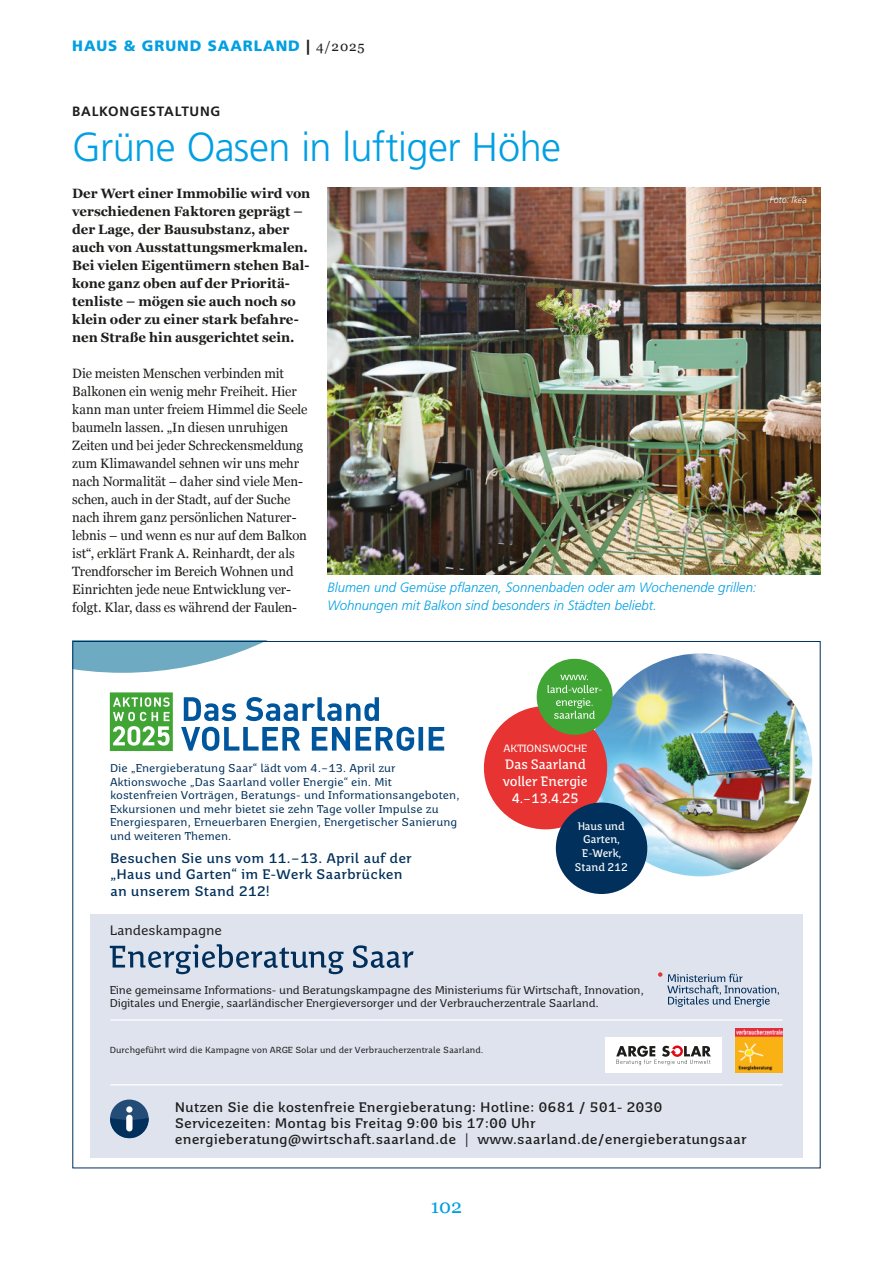
<style>
.page{position:relative;width:893px;height:1263px;background:#fff}
.page>*{position:absolute;margin:0;border:0;box-sizing:border-box;transform-origin:0 0}
.t1{font:300 40.5px "Frutiger LT Std";letter-spacing:-.015em;color:#009fe3}
.t2{font:19.5px "Georgia";color:#009fe3}
.t3{font:900 15px "Frutiger LT Std";letter-spacing:.06em;color:#009fe3}
.t4{font:700 13.8px/16.5px "Saar 1450 Text";color:#1d1d1b}
.t5{font:700 13.8px/16.6px "Saar 1450 Text";color:#00305b}
.t6{font:13.65px/17px "Saar 1450 Headline";color:#fff;text-align:center}
.t7{font:13.5px/18px "Georgia";letter-spacing:-.01em;color:#1d1d1b}
.t8{font:700 13.5px/18px "Georgia";letter-spacing:-.005em;color:#1d1d1b}
.t9{font:italic 300 13.5px/18px "Frutiger LT Std";color:#009fe3}
.t10{font:700 13.5px "Frutiger LT Std";letter-spacing:.055em;color:#1d1d1b}
.t11{font:13.5px "Saar 1450 Text";letter-spacing:-.01em;color:#1d1d1b}
.t12{font:11.25px/13.6px "Saar 1450 Text";color:#00305b}
.t13{font:11.25px/13.6px "Saar 1450 Text";letter-spacing:-.02em;color:#1d1d1b}
.t14{font:11.1px/13.8px "Saar 1450 Headline";color:#fff;text-align:center}
.t15{font:10.5px "Saar 1450 Text";letter-spacing:-.015em;color:#fff}
.t16{font:italic 300 9px "Frutiger LT Std";letter-spacing:.02em;color:#fff}
.t17{font:8.85px "Saar 1450 Text";color:#1d1d1b}
.s1{color:#1d1d1b}
.s2{font-family:"Georgia";font-weight:400;font-size:13.5px;color:#1d1d1b}
</style>
<div class="page">
<svg style="left:74px;top:643px;width:188px;height:30px"></svg>
<img style="left:589px;top:653px;width:223px;height:223px;border-radius:50%">
<div style="left:484px;top:706px;width:123px;height:123px;background:#e73331;border-radius:50%"></div>
<div style="left:537px;top:659px;width:76px;height:76px;background:#40a535;border-radius:50%"></div>
<svg style="left:548px;top:675px;width:54px;height:44px"></svg>
<svg style="left:181px;top:727px;width:263px;height:24px"></svg>
<svg style="left:184px;top:697px;width:195px;height:24px"></svg>
<div style="left:110px;top:693px;width:62px;height:57px;background:#40a535"></div>
<div style="left:110px;top:693px;width:63px;height:58px;border:1px solid #40a535"></div>
<svg style="left:113px;top:697px;width:57px;height:49px"></svg>
<div style="left:90px;top:915px;width:713px;height:243px;background:#dfe3ee"></div>
<hr style="left:110px;top:1019px;width:673px;height:1px;background:#fff">
<hr style="left:110px;top:1084px;width:673px;height:1px;background:#fff">
<svg style="left:658px;top:972px;width:121px;height:35px"></svg>
<svg style="left:110px;top:944px;width:304px;height:30px"></svg>
<div style="left:605px;top:1037px;width:117px;height:35px;background:#fff"></div>
<svg style="left:616px;top:1045px;width:95px;height:20px"></svg>
<img style="left:735px;top:1029px;width:48px;height:43px">
<div style="left:556px;top:802px;width:91px;height:92px;background:#00305b;border-radius:50%"></div>
<svg style="left:110px;top:1099px;width:39px;height:39px"></svg>
<svg style="left:110px;top:1106px;width:39px;height:32px"></svg>
<img style="left:327px;top:187px;width:494px;height:387px">
<p class="t3" style="left:72px;top:40px;width:294px">HAUS &amp; GRUND SAARLAND <span class="s1">|</span> <span class="s2">4/2025</span></p>
<p class="t10" style="left:72px;top:106px;width:150px">BALKONGESTALTUNG</p>
<h1 class="t1" style="left:72px;top:131px;width:490px">Grüne Oasen in luftiger Höhe</h1>
<p class="t8" style="left:72px;top:184px;width:240px">Der Wert einer Immobilie wird von verschiedenen Faktoren geprägt – der Lage, der Bausubstanz, aber auch von Ausstattungsmerkmalen.<br>Bei vielen Eigentümern stehen Bal&shy;kone ganz oben auf der Prioritä&shy;tenliste – mögen sie auch noch so klein oder zu einer stark befahre&shy;nen Straße hin ausgerichtet sein.</p>
<p class="t7" style="left:72px;top:364px;width:237px">Die meisten Menschen verbinden mit Balkonen ein wenig mehr Freiheit. Hier kann man unter freiem Himmel die Seele baumeln lassen. „In diesen unruhigen Zeiten und bei jeder Schreckensmeldung zum Klimawandel sehnen wir uns mehr nach Normalität – daher sind viele Men&shy;schen, auch in der Stadt, auf der Suche nach ihrem ganz persönlichen Naturer&shy;lebnis – und wenn es nur auf dem Balkon ist“, erklärt Frank A. Reinhardt, der als Trendforscher im Bereich Wohnen und Einrichten jede neue Entwicklung ver&shy;folgt. Klar, dass es während der Faulen-</p>
<p class="t9" style="left:327px;top:580px;width:430px">Blumen und Gemüse pflanzen, Sonnenbaden oder am Wochenende grillen:<br>Wohnungen mit Balkon sind besonders in Städten beliebt.</p>
<p class="t16" style="left:770px;top:196px;width:39px">Foto: Ikea</p>
<p class="t12" style="left:110px;top:762px;width:351px">Die „Energieberatung Saar“ lädt vom 4.–13. April zur Aktionswoche „Das Saarland voller Energie“ ein. Mit kostenfreien Vorträgen, Beratungs- und Informationsangeboten, Exkursionen und mehr bietet sie zehn Tage voller Impulse zu Energiesparen, Erneuerbaren Energien, Energetischer Sanierung und weiteren Themen.</p>
<p class="t5" style="left:110px;top:851px;width:303px">Besuchen Sie uns vom 11.–13. April auf der „Haus und Garten“ im E-Werk Saarbrücken an unserem Stand 212!</p>
<p class="t11" style="left:110px;top:925px;width:114px">Landeskampagne</p>
<p class="t15" style="left:504px;top:744px;width:85px">AKTIONSWOCHE</p>
<p class="t6" style="left:503px;top:756px;width:86px">Das Saarland voller Energie<br>4.–13.4.25</p>
<p class="t14" style="left:575px;top:820px;width:55px">Haus und<br>Garten,<br>E-Werk,<br>Stand 212</p>
<p class="t13" style="left:110px;top:984px;width:536px">Eine gemeinsame Informations- und Beratungskampagne des Ministeriums für Wirtschaft, Innovation,<br>Digitales und Energie, saarländischer Energieversorger und der Verbraucherzentrale Saarland.</p>
<p class="t17" style="left:110px;top:1046px;width:375px">Durchgeführt wird die Kampagne von ARGE Solar und der Verbraucherzentrale Saarland.</p>
<p class="t4" style="left:175px;top:1099px;width:573px">Nutzen Sie die kostenfreie Energieberatung: Hotline: 0681 / 501- 2030<br>Servicezeiten: Montag bis Freitag 9:00 bis 17:00 Uhr energieberatung@wirtschaft.saarland.de | www.saarland.de/energieberatungsaar</p>
<h2 class="t2" style="left:431px;top:1195px;width:33px">102</h2>
</div>
